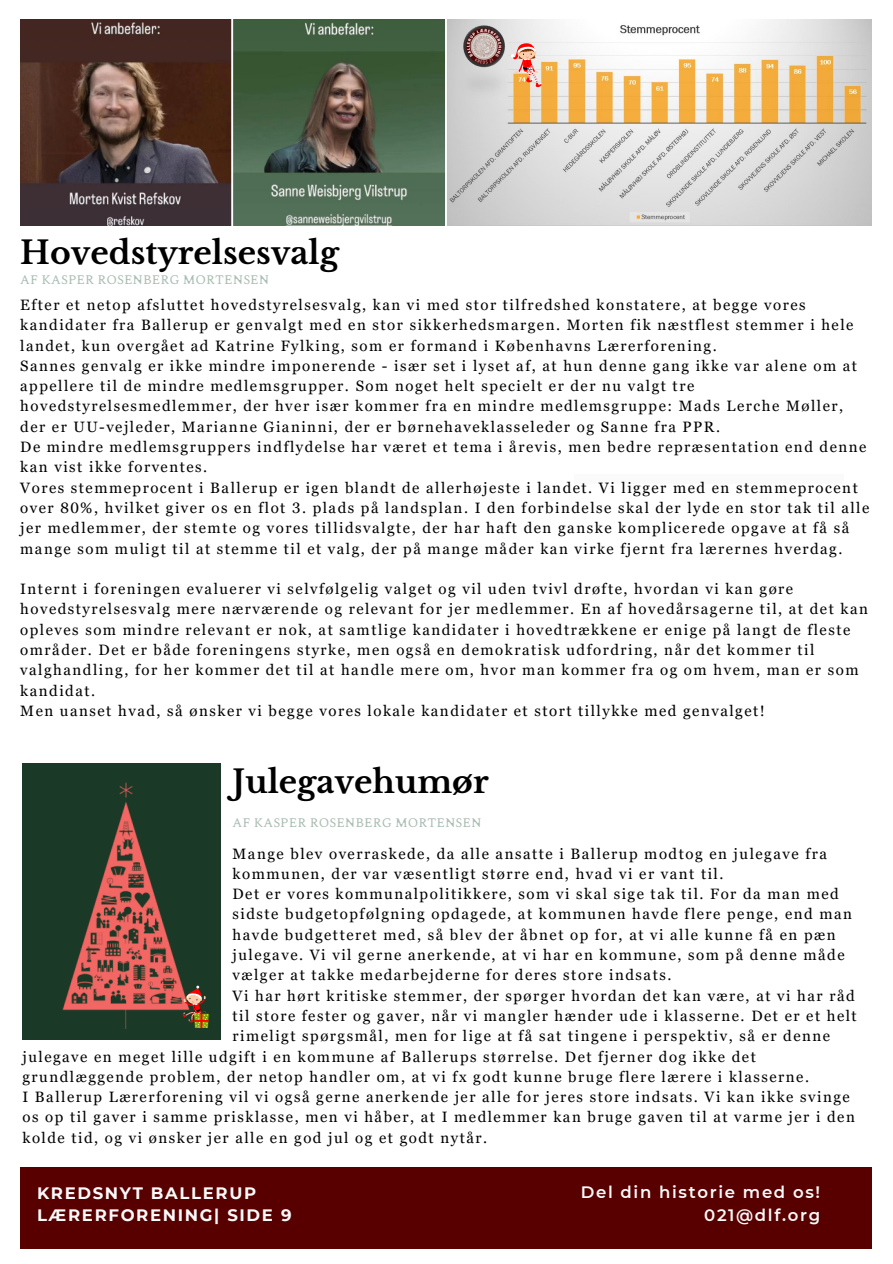
<style>
.page{position:relative;width:893px;height:1264px;background:#fff}
.page>*{position:absolute;margin:0;border:0;box-sizing:border-box;transform-origin:0 0}
.t1{font:700 31.5px "Libre Baskerville";color:#000}
.t2{font:700 16.5px/22.5px "Montserrat";letter-spacing:.1em;color:#fafafa}
.t3{font:600 16.5px/22.5px "Montserrat";letter-spacing:.1em;color:#fafafa;text-align:right}
.t4{font:15px/20.2px "Georgia Pro";letter-spacing:.1em;color:#000}
.t5{font:13.5px "Karoll Round";color:#aabeb3}
</style>
<div class="page">
<div style="left:20px;top:1167px;width:851px;height:81px;background:#580000"></div>
<img style="left:20px;top:20px;width:424px;height:206px">
<div style="left:574px;top:474px;width:269px;height:9px;background:#fafafa"></div>
<img style="left:447px;top:20px;width:424px;height:206px">
<svg style="left:510px;top:43px;width:33px;height:46px;background:#eab59d"></svg>
<img style="left:22px;top:763px;width:198px;height:276px">
<svg style="left:182px;top:985px;width:27px;height:43px"></svg>
<p class="t1" style="left:20px;top:234px;width:320px">Hovedstyrelsesvalg</p>
<p class="t5" style="left:20px;top:271px;width:251px">AF KASPER ROSENBERG MORTENSEN</p>
<p class="t4" style="left:20px;top:294px;width:834px">Efter et netop afsluttet hovedstyrelsesvalg, kan vi med stor tilfredshed konstatere, at begge vores kandidater fra Ballerup er genvalgt med en stor sikkerhedsmargen. Morten fik næstflest stemmer i hele landet, kun overgået ad Katrine Fylking, som er formand i Københavns Lærerforening.</p>
<p class="t4" style="left:20px;top:355px;width:838px">Sannes genvalg er ikke mindre imponerende - især set i lyset af, at hun denne gang ikke var alene om at appellere til de mindre medlemsgrupper. Som noget helt specielt er der nu valgt tre hovedstyrelsesmedlemmer, der hver især kommer fra en mindre medlemsgruppe: Mads Lerche Møller, der er UU-vejleder, Marianne Gianinni, der er børnehaveklasseleder og Sanne fra PPR.</p>
<p class="t4" style="left:20px;top:436px;width:847px">De mindre medlemsgruppers indflydelse har været et tema i årevis, men bedre repræsentation end denne kan vist ikke forventes.</p>
<p class="t4" style="left:20px;top:477px;width:850px">Vores stemmeprocent i Ballerup er igen blandt de allerhøjeste i landet. Vi ligger med en stemmeprocent over 80%, hvilket giver os en flot 3. plads på landsplan. I den forbindelse skal der lyde en stor tak til alle jer medlemmer, der stemte og vores tillidsvalgte, der har haft den ganske komplicerede opgave at få så mange som muligt til at stemme til et valg, der på mange måder kan virke fjernt fra lærernes hverdag.</p>
<p class="t4" style="left:20px;top:578px;width:849px">Internt i foreningen evaluerer vi selvfølgelig valget og vil uden tvivl drøfte, hvordan vi kan gøre hovedstyrelsesvalg mere nærværende og relevant for jer medlemmer. En af hovedårsagerne til, at det kan opleves som mindre relevant er nok, at samtlige kandidater i hovedtrækkene er enige på langt de fleste områder. Det er både foreningens styrke, men også en demokratisk udfordring, når det kommer til valghandling, for her kommer det til at handle mere om, hvor man kommer fra og om hvem, man er som kandidat.</p>
<p class="t4" style="left:20px;top:700px;width:746px">Men uanset hvad, så ønsker vi begge vores lokale kandidater et stort tillykke med genvalget!</p>
<p class="t1" style="left:232px;top:762px;width:258px">Julegavehumør</p>
<p class="t5" style="left:232px;top:813px;width:251px">AF KASPER ROSENBERG MORTENSEN</p>
<p class="t4" style="left:232px;top:843px;width:596px">Mange blev overraskede, da alle ansatte i Ballerup modtog en julegave fra kommunen, der var væsentligt større end, hvad vi er vant til.</p>
<p class="t4" style="left:232px;top:883px;width:621px">Det er vores kommunalpolitikkere, som vi skal sige tak til. For da man med sidste budgetopfølgning opdagede, at kommunen havde flere penge, end man havde budgetteret med, så blev der åbnet op for, at vi alle kunne få en pæn julegave. Vi vil gerne anerkende, at vi har en kommune, som på denne måde vælger at takke medarbejderne for deres store indsats.</p>
<p class="t4" style="left:232px;top:985px;width:625px">Vi har hørt kritiske stemmer, der spørger hvordan det kan være, at vi har råd til store fester og gaver, når vi mangler hænder ude i klasserne. Det er et helt rimeligt spørgsmål, men for lige at få sat tingene i perspektiv, så er denne</p>
<p class="t4" style="left:22px;top:1046px;width:788px">julegave en meget lille udgift i en kommune af Ballerups størrelse. Det fjerner dog ikke det grundlæggende problem, der netop handler om, at vi fx godt kunne bruge flere lærere i klasserne.</p>
<p class="t4" style="left:22px;top:1086px;width:833px">I Ballerup Lærerforening vil vi også gerne anerkende jer alle for jeres store indsats. Vi kan ikke svinge os op til gaver i samme prisklasse, men vi håber, at I medlemmer kan bruge gaven til at varme jer i den kolde tid, og vi ønsker jer alle en god jul og et godt nytår.</p>
<p class="t2" style="left:37px;top:1181px;width:256px">KREDSNYT BALLERUP<br>LÆRERFORENING| SIDE 9</p>
<p class="t3" style="left:580px;top:1180px;width:241px">Del din historie med os!<br>021@dlf.org</p>
</div>
